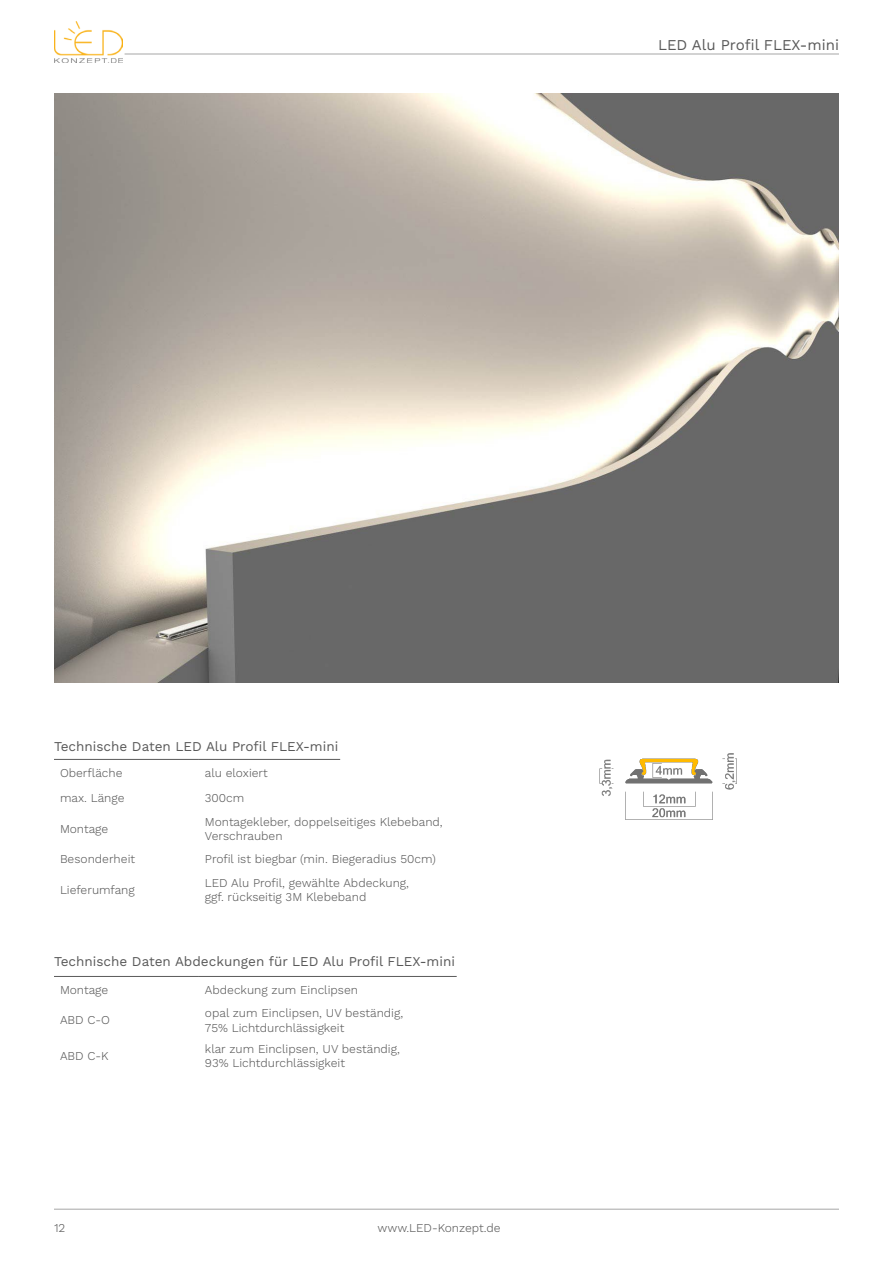
<style>
.page{position:relative;width:893px;height:1263px;background:#fff}
.page>*{position:absolute;margin:0;border:0;box-sizing:border-box;transform-origin:0 0}
.Überschrift_Seiten_O{font:15px "Work Sans";color:#595959}
.t1{font:13.5px "Work Sans";color:#595959}
.t2{font:300 12px/14.4px "Work Sans";color:#595959}
</style>
<div class="page">
<hr style="left:125px;top:54px;width:714px;height:1px;background:#a6a6a6">
<hr style="left:54px;top:1209px;width:785px;height:1px;background:#a6a6a6">
<img style="left:54px;top:21px;width:68px;height:42px">
<hr style="left:54px;top:759px;width:145px;height:1px;background:#595959">
<hr style="left:199px;top:759px;width:141px;height:1px;background:#595959">
<hr style="left:54px;top:976px;width:145px;height:1px;background:#595959">
<hr style="left:199px;top:976px;width:258px;height:1px;background:#595959">
<img style="left:54px;top:94px;width:785px;height:588px">
<img style="left:599px;top:753px;width:138px;height:67px">
<p class="Überschrift_Seiten_O" style="left:658px;top:36px;width:182px">LED Alu Profil FLEX-mini</p>
<p class="t1" style="left:54px;top:738px;width:286px">Technische Daten LED Alu Profil FLEX-mini</p>
<p class="t2" style="left:60px;top:766px;width:64px">Oberfläche</p>
<p class="t2" style="left:205px;top:766px;width:64px">alu eloxiert</p>
<p class="t2" style="left:60px;top:792px;width:66px">max. Länge</p>
<p class="t2" style="left:205px;top:792px;width:41px">300cm</p>
<p class="t2" style="left:60px;top:822px;width:50px">Montage</p>
<p class="t2" style="left:205px;top:815px;width:239px">Montagekleber, doppelseitiges Klebeband,</p>
<p class="t2" style="left:205px;top:829px;width:79px">Verschrauben</p>
<p class="t2" style="left:60px;top:853px;width:77px">Besonderheit</p>
<p class="t2" style="left:205px;top:853px;width:232px">Profil ist biegbar (min. Biegeradius 50cm)</p>
<p class="t2" style="left:60px;top:883px;width:76px">Lieferumfang</p>
<p class="t2" style="left:205px;top:876px;width:205px">LED Alu Profil, gewählte Abdeckung, ggf. rückseitig 3M Klebeband</p>
<p class="t1" style="left:54px;top:954px;width:402px">Technische Daten Abdeckungen für LED Alu Profil FLEX-mini</p>
<p class="t2" style="left:60px;top:983px;width:50px">Montage</p>
<p class="t2" style="left:205px;top:983px;width:155px">Abdeckung zum Einclipsen</p>
<p class="t2" style="left:60px;top:1014px;width:51px">ABD C-O</p>
<p class="t2" style="left:205px;top:1006px;width:200px">opal zum Einclipsen, UV beständig,</p>
<p class="t2" style="left:205px;top:1021px;width:141px">75% Lichtdurchlässigkeit</p>
<p class="t2" style="left:60px;top:1049px;width:50px">ABD C-K</p>
<p class="t2" style="left:205px;top:1042px;width:196px">klar zum Einclipsen, UV beständig,</p>
<p class="t2" style="left:205px;top:1056px;width:142px">93% Lichtdurchlässigkeit</p>
<p class="t2" style="left:54px;top:1221px;width:13px">12</p>
<p class="t2" style="left:378px;top:1221px;width:124px">www.LED-Konzept.de</p>
</div>
